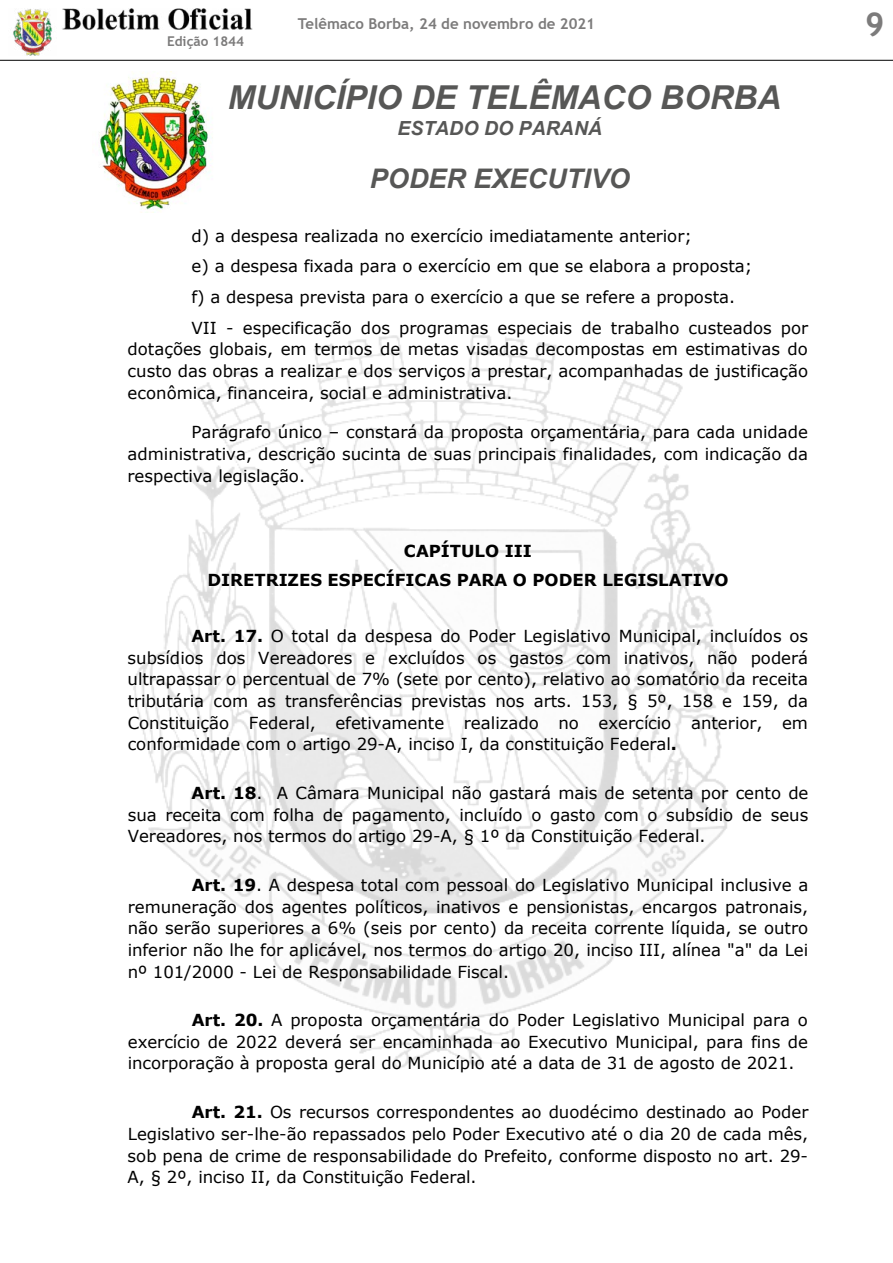
<style>
.page{position:relative;width:893px;height:1263px;background:#fff}
.page>*{position:absolute;margin:0;border:0;box-sizing:border-box;transform-origin:0 0}
.t1{font:italic 700 33px "Arial";color:#575756}
.t2{font:700 33px "Trebuchet MS";color:#7c7b7b}
.t3{font:italic 700 27px "Arial";color:#575756}
.t4{font:italic 700 19.5px "Arial";color:#575756}
.t5{font:16.5px/21.6px "Verdana";letter-spacing:-.005em;color:#000;text-align:justify}
.t6{font:700 16.5px/29px "Verdana";color:#000;text-align:center}
.t7{font:700 15px "Trebuchet MS";color:#7c7b7b}
.t8{font:700 13.5px "Trebuchet MS";color:#7c7b7b}
.s1{font-weight:700}
</style>
<div class="page">
<img style="left:13px;top:9px;width:39px;height:47px">
<img style="left:62px;top:8px;width:191px;height:21px">
<hr style="left:0;top:60px;width:893px;height:1px;background:#000">
<img style="left:99px;top:72px;width:114px;height:138px">
<img style="left:133px;top:335px;width:601px;height:734px">
<p class="t7" style="left:298px;top:14px;width:299px">Telêmaco Borba, 24 de novembro de 2021</p>
<h1 class="t2" style="left:865px;top:3px;width:21px">9</h1>
<p class="t8" style="left:167px;top:33px;width:79px">Edição 1844</p>
<h1 class="t1" style="left:228px;top:76px;width:555px">MUNICÍPIO DE TELÊMACO BORBA</h1>
<p class="t4" style="left:397px;top:115px;width:206px">ESTADO DO PARANÁ</p>
<h2 class="t3" style="left:370px;top:161px;width:261px">PODER EXECUTIVO</h2>
<p class="t5" style="left:192px;top:220px;width:618px;line-height:30.6px;text-align:left">d) a despesa realizada no exercício imediatamente anterior;<br>e) a despesa fixada para o exercício em que se elabora a proposta;<br>f) a despesa prevista para o exercício a que se refere a proposta.<br>VII - especificação dos programas especiais de trabalho custeados por</p>
<p class="t5" style="left:128px;top:338px;width:682px">dotações globais, em termos de metas visadas decompostas em estimativas do custo das obras a realizar e dos serviços a prestar, acompanhadas de justificação econômica, financeira, social e administrativa.</p>
<p class="t5" style="left:128px;top:421px;width:682px;text-indent:64px">Parágrafo único – constará da proposta orçamentária, para cada unidade administrativa, descrição sucinta de suas principais finalidades, com indicação da respectiva legislação.</p>
<p class="t6" style="left:207px;top:536px;width:523px">CAPÍTULO III<br>DIRETRIZES ESPECÍFICAS PARA O PODER LEGISLATIVO</p>
<p class="t5" style="left:128px;top:625px;width:682px;text-indent:64px"><span class="s1">Art. 17.</span> O total da despesa do Poder Legislativo Municipal, incluídos os subsídios dos Vereadores e excluídos os gastos com inativos, não poderá ultrapassar o percentual de 7% (sete por cento), relativo ao somatório da receita tributária com as transferências previstas nos arts. 153, § 5º, 158 e 159, da Constituição Federal, efetivamente realizado no exercício anterior, em conformidade com o artigo 29-A, inciso I, da constituição Federal<span class="s1">.</span></p>
<p class="t5" style="left:128px;top:782px;width:682px;text-indent:64px"><span class="s1">Art. 18</span>. A Câmara Municipal não gastará mais de setenta por cento de sua receita com folha de pagamento, incluído o gasto com o subsídio de seus Vereadores, nos termos do artigo 29-A, § 1º da Constituição Federal.</p>
<p class="t5" style="left:128px;top:874px;width:682px;text-indent:64px"><span class="s1">Art. 19</span>. A despesa total com pessoal do Legislativo Municipal inclusive a remuneração dos agentes políticos, inativos e pensionistas, encargos patronais, não serão superiores a 6% (seis por cento) da receita corrente líquida, se outro inferior não lhe for aplicável, nos termos do artigo 20, inciso III, alínea "a" da Lei nº 101/2000 - Lei de Responsabilidade Fiscal.</p>
<p class="t5" style="left:128px;top:1009px;width:682px;text-indent:64px"><span class="s1">Art. 20.</span> A proposta orçamentária do Poder Legislativo Municipal para o exercício de 2022 deverá ser encaminhada ao Executivo Municipal, para fins de incorporação à proposta geral do Município até a data de 31 de agosto de 2021.</p>
<p class="t5" style="left:128px;top:1101px;width:682px;text-indent:64px"><span class="s1">Art. 21.</span> Os recursos correspondentes ao duodécimo destinado ao Poder Legislativo ser-lhe-ão repassados pelo Poder Executivo até o dia 20 de cada mês, sob pena de crime de responsabilidade do Prefeito, conforme disposto no art. 29- A, § 2º, inciso II, da Constituição Federal.</p>
</div>
